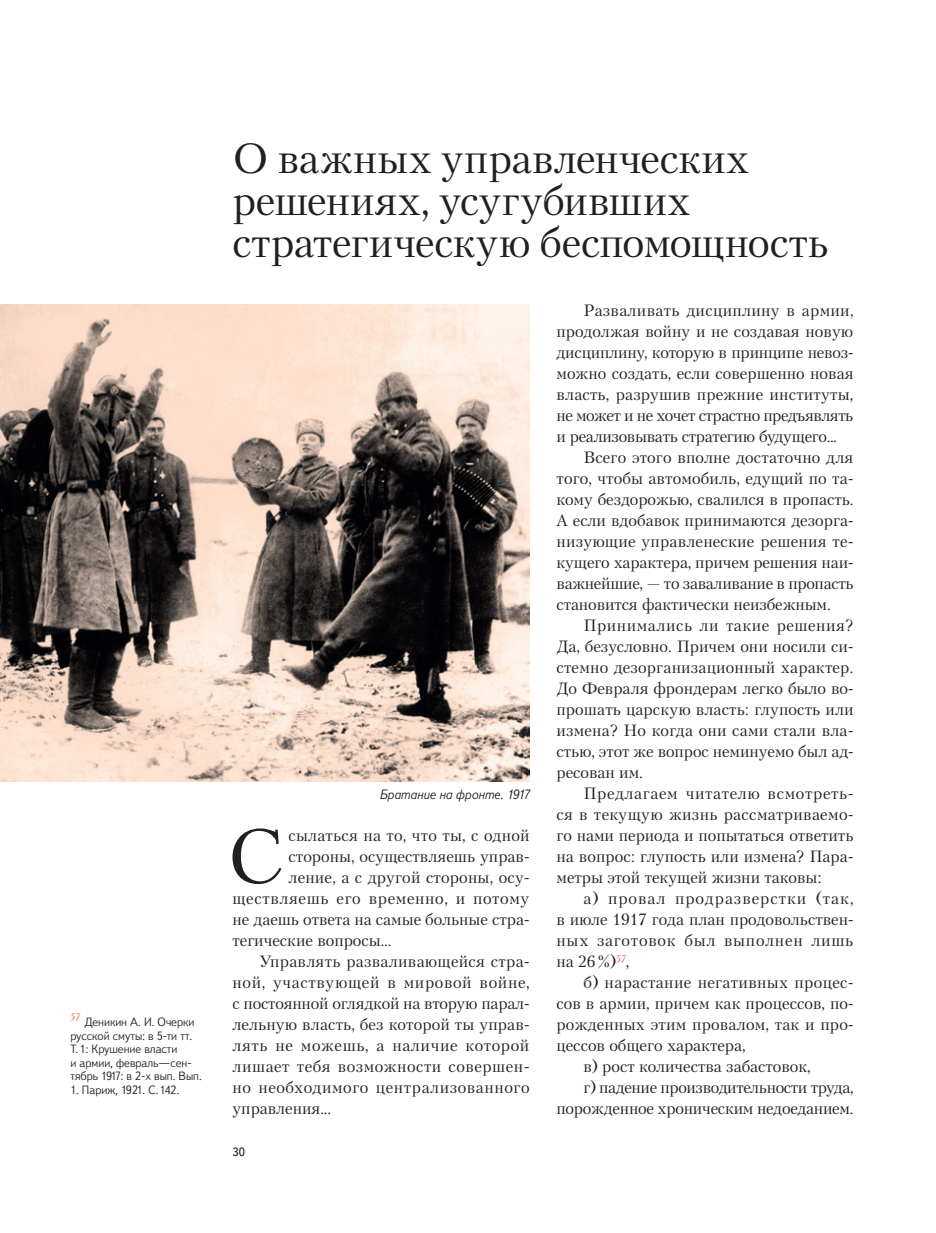
<style>
.page{position:relative;width:936px;height:1233px;background:#fff}
.page>*{position:absolute;margin:0;border:0;box-sizing:border-box;transform-origin:0 0}
.DropCap{font:73.8px "Kudryashev";color:#231f20}
.Heading{font:40.5px/42px "Kudryashev";color:#231f20}
.DropCap-2{font:15.75px/21px "Kudryashev";color:#231f20;text-align:justify}
.DropCap-3{font:15.75px/21px "Kudryashev";letter-spacing:-.025em;color:#231f20;text-align:right}
.DropCap-4{font:15.75px "Kudryashev";letter-spacing:.04em;color:#231f20}
.t1{font:italic 300 13.5px "Textbook New";color:#231f20}
.t2{font:300 12px/13.5px "Textbook New";color:#231f20}
.t3{font:12px "Textbook New";color:#231f20}
.t4{font:italic 9px "Kudryashev";color:#da4524}
</style>
<div class="page">
<img style="left:0;top:304px;width:530px;height:478px">
<p class="t4" style="left:70px;top:1011px;width:11px">57</p>
<p class="t2" style="left:71px;top:1015px;width:133px;text-indent:14px">Деникин А. И. Очерки русской смуты: в 5-ти тт.<br>Т.1: Крушение власти<br>и армии, февраль—сен&shy;тябрь 1917: в 2-х вып. Вып.</p>
<p class="t2" style="left:71px;top:1083px;width:110px">1. Париж, 1921. С.142.</p>
<p class="Heading" style="left:232px;top:138px;width:598px">О важных управленческих решениях, усугубивших стратегическую беспомощность</p>
<p class="t1" style="left:380px;top:786px;width:152px">Братание на фронте. 1917</p>
<p class="DropCap" style="left:227px;top:810px;width:59px">С</p>
<p class="DropCap-2" style="left:289px;top:825px;width:243px">сылаться на то, что ты, с одной</p>
<p class="DropCap-2" style="left:289px;top:846px;width:242px">стороны, осуществляешь управ-</p>
<p class="DropCap-2" style="left:289px;top:867px;width:242px">ление, а с другой стороны, осу-</p>
<p class="DropCap-4" style="left:232px;top:889px;width:299px">ществляешь его временно, и потому</p>
<p class="DropCap-2" style="left:232px;top:909px;width:299px">не даешь ответа на самые больные стра-</p>
<p class="DropCap-2" style="left:232px;top:930px;width:160px">тегические вопросы...</p>
<p class="DropCap-2" style="left:232px;top:951px;width:299px;text-indent:27px">Управлять разваливающейся стра&shy;ной, участвующей в мировой войне, с постоянной оглядкой на вторую парал&shy;лельную власть, без которой ты управ&shy;лять не можешь, а наличие которой лишает тебя возможности совершен&shy;но необходимого централизованного управления...</p>
<p class="t3" style="left:232px;top:1145px;width:14px">30</p>
<p class="DropCap-2" style="left:556px;top:300px;width:299px;text-indent:27px">Разваливать дисциплину в армии, продолжая войну и не создавая новую дисциплину, которую в принципе невоз&shy;можно создать, если совершенно новая власть, разрушив прежние институты, не может и не хочет страстно предъявлять и реализовывать стратегию будущего...</p>
<p class="DropCap-2" style="left:556px;top:447px;width:299px;text-indent:27px">Всего этого вполне достаточно для того, чтобы автомобиль, едущий по та&shy;кому бездорожью, свалился в пропасть.<br>А если вдобавок принимаются дезорга&shy;низующие управленеские решения те&shy;кущего характера, причем решения наи&shy;важнейшие, — то заваливание в пропасть становится фактически неизбежным.</p>
<p class="DropCap-2" style="left:556px;top:615px;width:299px;text-indent:27px">Принимались ли такие решения?<br>Да, безусловно. Причем они носили си&shy;стемно дезорганизационный характер.<br>До Февраля фрондерам легко было во&shy;прошать царскую власть: глупость или измена? Но когда они сами стали вла&shy;стью, этот же вопрос неминуемо был ад&shy;ресован им.</p>
<p class="DropCap-2" style="left:556px;top:783px;width:299px;text-indent:27px">Предлагаем читателю всмотреть&shy;ся в текущую жизнь рассматриваемо&shy;го нами периода и попытаться ответить на вопрос: глупость или измена? Пара&shy;метры этой текущей жизни таковы:</p>
<p class="DropCap-2" style="left:556px;top:888px;width:299px;text-indent:27px">а) провал продразверстки (так, в июле 1917 года план продовольствен&shy;ных заготовок был выполнен лишь на 26%)<sup>57</sup>,</p>
<p class="DropCap-2" style="left:556px;top:972px;width:299px;text-indent:27px">б) нарастание негативных процес&shy;сов в армии, причем как процессов, по&shy;рожденных этим провалом, так и про&shy;цессов общего характера,</p>
<p class="DropCap-2" style="left:584px;top:1056px;width:229px">в) рост количества забастовок,</p>
<p class="DropCap-3" style="left:556px;top:1077px;width:299px">г) падение производительности труда, порожденное хроническим недоеданием.</p>
</div>
